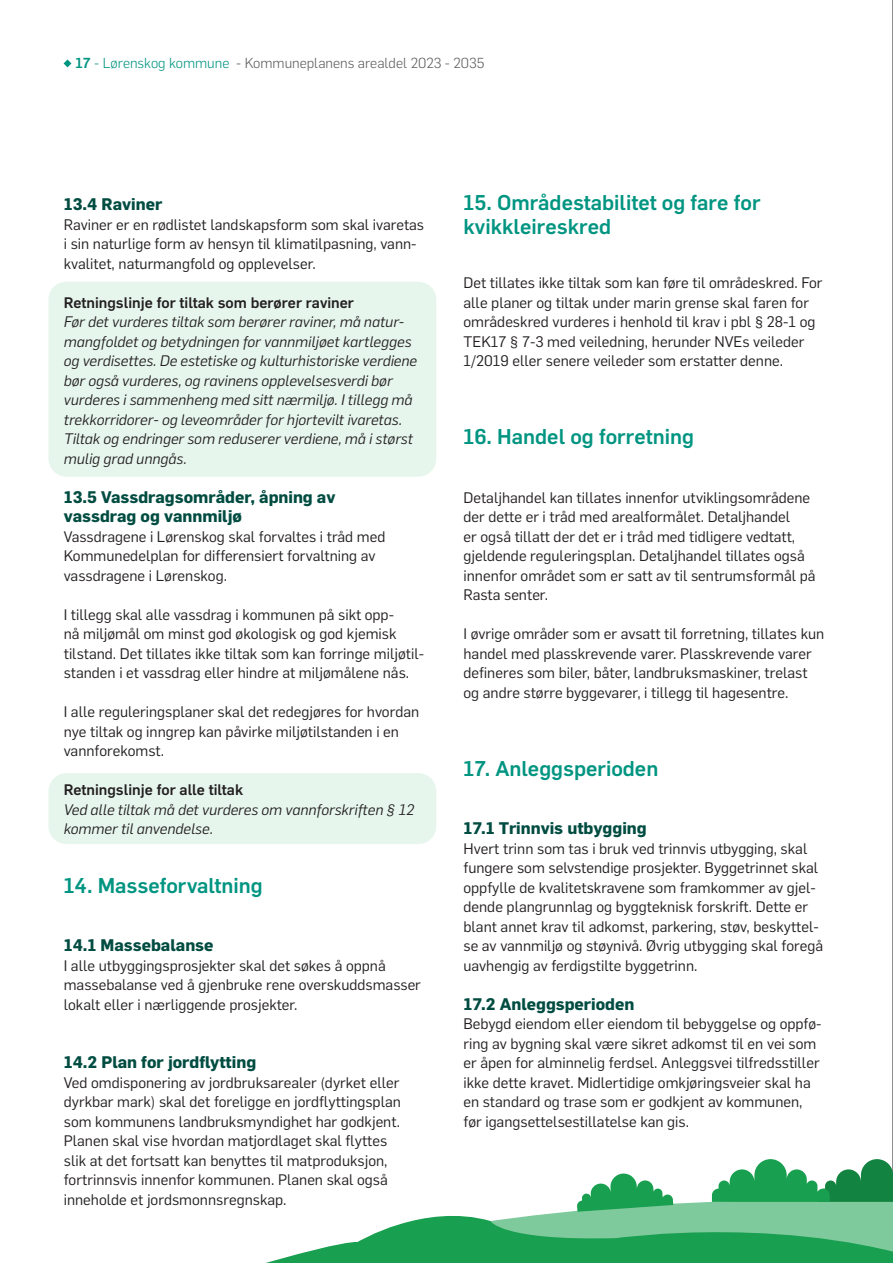
<style>
.page{position:relative;width:893px;height:1263px;background:#fff}
.page>*{position:absolute;margin:0;border:0;box-sizing:border-box;transform-origin:0 0}
.t1{font:500 21px/24px "Flama";color:#009581}
.t2{font:700 16.5px/19.5px "Flama";color:#004c41}
.t3{font:15px/19.5px "Flama";color:#231f20}
.t4{font:italic 15px/19.5px "Flama";color:#231f20}
.t5{font:500 15px "Flama";color:#231f20}
.t6{font:300 14.25px "Flama";color:#5c5c5f}
.s1{font-weight:500;color:#009581}
.s2{color:#009581}
</style>
<div class="page">
<hr style="left:892px;top:0;width:1px;height:1263px;background:#231f20">
<div style="left:48px;top:282px;width:388px;height:195px;background:#e6f6ed;border-radius:18px"></div>
<div style="left:48px;top:773px;width:388px;height:71px;background:#e6f6ed;border-radius:18px"></div>
<svg style="left:266px;top:1159px;width:627px;height:104px"></svg>
<svg style="left:64px;top:59px;width:7px;height:8px"></svg>
<p class="t6" style="left:75px;top:53px;width:410px"><span class="s1">17</span> <span class="s2">- Lørenskog kommune</span> - Kommuneplanens arealdel 2023 - 2035</p>
<p class="t2" style="left:64px;top:194px;width:100px">13.4 Raviner</p>
<p class="t3" style="left:64px;top:213px;width:362px">Raviner er en rødlistet landskapsform som skal ivaretas i sin naturlige form av hensyn til klimatilpasning, vann&shy;kvalitet, naturmangfold og opplevelser.</p>
<p class="t5" style="left:64px;top:291px;width:292px">Retningslinje for tiltak som berører raviner</p>
<p class="t4" style="left:64px;top:311px;width:355px">Før det vurderes tiltak som berører raviner, må natur&shy;mangfoldet og betydningen for vannmiljøet kartlegges og verdisettes. De estetiske og kulturhistoriske verdiene bør også vurderes, og ravinens opplevelsesverdi bør vurderes i sammenheng med sitt nærmiljø. I tillegg må trekkorridorer- og leveområder for hjortevilt ivaretas.<br>Tiltak og endringer som reduserer verdiene, må i størst mulig grad unngås.</p>
<p class="t2" style="left:64px;top:486px;width:273px">13.5 Vassdragsområder, åpning av vassdrag og vannmiljø</p>
<p class="t3" style="left:64px;top:525px;width:323px">Vassdragene i Lørenskog skal forvaltes i tråd med<br>Kommunedelplan for differensiert forvaltning av vassdragene i Lørenskog.</p>
<p class="t3" style="left:64px;top:603px;width:362px">I tillegg skal alle vassdrag i kommunen på sikt opp-<br>nå miljømål om minst god økologisk og god kjemisk tilstand. Det tillates ikke tiltak som kan forringe miljøtil&shy;standen i et vassdrag eller hindre at miljømålene nås.</p>
<p class="t3" style="left:64px;top:701px;width:357px">I alle reguleringsplaner skal det redegjøres for hvordan nye tiltak og inngrep kan påvirke miljøtilstanden i en vannforekomst.</p>
<p class="t5" style="left:64px;top:779px;width:181px">Retningslinje for alle tiltak</p>
<p class="t4" style="left:64px;top:799px;width:349px">Ved alle tiltak må det vurderes om vannforskriften § 12 kommer til anvendelse.</p>
<h1 class="t1" style="left:64px;top:871px;width:200px">14. Masseforvaltning</h1>
<p class="t2" style="left:64px;top:935px;width:151px">14.1 Massebalanse</p>
<p class="t3" style="left:64px;top:954px;width:359px">I alle utbyggingsprosjekter skal det søkes å oppnå massebalanse ved å gjenbruke rene overskuddsmasser lokalt eller i nærliggende prosjekter.</p>
<p class="t2" style="left:64px;top:1052px;width:194px">14.2 Plan for jordflytting</p>
<p class="t3" style="left:64px;top:1071px;width:339px">Ved omdisponering av jordbruksarealer (dyrket eller dyrkbar mark) skal det foreligge en jordflyttingsplan som kommunens landbruksmyndighet har godkjent.<br>Planen skal vise hvordan matjordlaget skal flyttes slik at det fortsatt kan benyttes til matproduksjon, fortrinnsvis innenfor kommunen. Planen skal også inneholde et jordsmonnsregnskap.</p>
<h1 class="t1" style="left:463px;top:189px;width:299px">15. Områdestabilitet og fare for kvikkleireskred</h1>
<p class="t3" style="left:463px;top:272px;width:360px">Det tillates ikke tiltak som kan føre til områdeskred. For alle planer og tiltak under marin grense skal faren for områdeskred vurderes i henhold til krav i pbl § 28-1 og TEK17 § 7-3 med veiledning, herunder NVEs veileder 1/2019 eller senere veileder som erstatter denne.</p>
<h1 class="t1" style="left:463px;top:423px;width:232px">16. Handel og forretning</h1>
<p class="t3" style="left:463px;top:486px;width:354px">Detaljhandel kan tillates innenfor utviklingsområdene der dette er i tråd med arealformålet. Detaljhandel<br>er også tillatt der det er i tråd med tidligere vedtatt, gjeldende reguleringsplan. Detaljhandel tillates også innenfor området som er satt av til sentrumsformål på Rasta senter.</p>
<p class="t3" style="left:463px;top:623px;width:362px">I øvrige områder som er avsatt til forretning, tillates kun handel med plasskrevende varer. Plasskrevende varer defineres som biler, båter, landbruksmaskiner, trelast og andre større byggevarer, i tillegg til hagesentre.</p>
<h1 class="t1" style="left:463px;top:754px;width:196px">17. Anleggsperioden</h1>
<p class="t2" style="left:463px;top:818px;width:185px">17.1 Trinnvis utbygging</p>
<p class="t3" style="left:463px;top:837px;width:361px">Hvert trinn som tas i bruk ved trinnvis utbygging, skal fungere som selvstendige prosjekter. Byggetrinnet skal oppfylle de kvalitetskravene som framkommer av gjel&shy;dende plangrunnlag og byggteknisk forskrift. Dette er blant annet krav til adkomst, parkering, støv, beskyttel&shy;se av vannmiljø og støynivå. Øvrig utbygging skal foregå uavhengig av ferdigstilte byggetrinn.</p>
<p class="t2" style="left:463px;top:993px;width:172px">17.2 Anleggsperioden</p>
<p class="t3" style="left:463px;top:1013px;width:360px">Bebygd eiendom eller eiendom til bebyggelse og oppfø&shy;ring av bygning skal være sikret adkomst til en vei som er åpen for alminnelig ferdsel. Anleggsvei tilfredsstiller ikke dette kravet. Midlertidige omkjøringsveier skal ha en standard og trase som er godkjent av kommunen, før igangsettelsestillatelse kan gis.</p>
</div>
